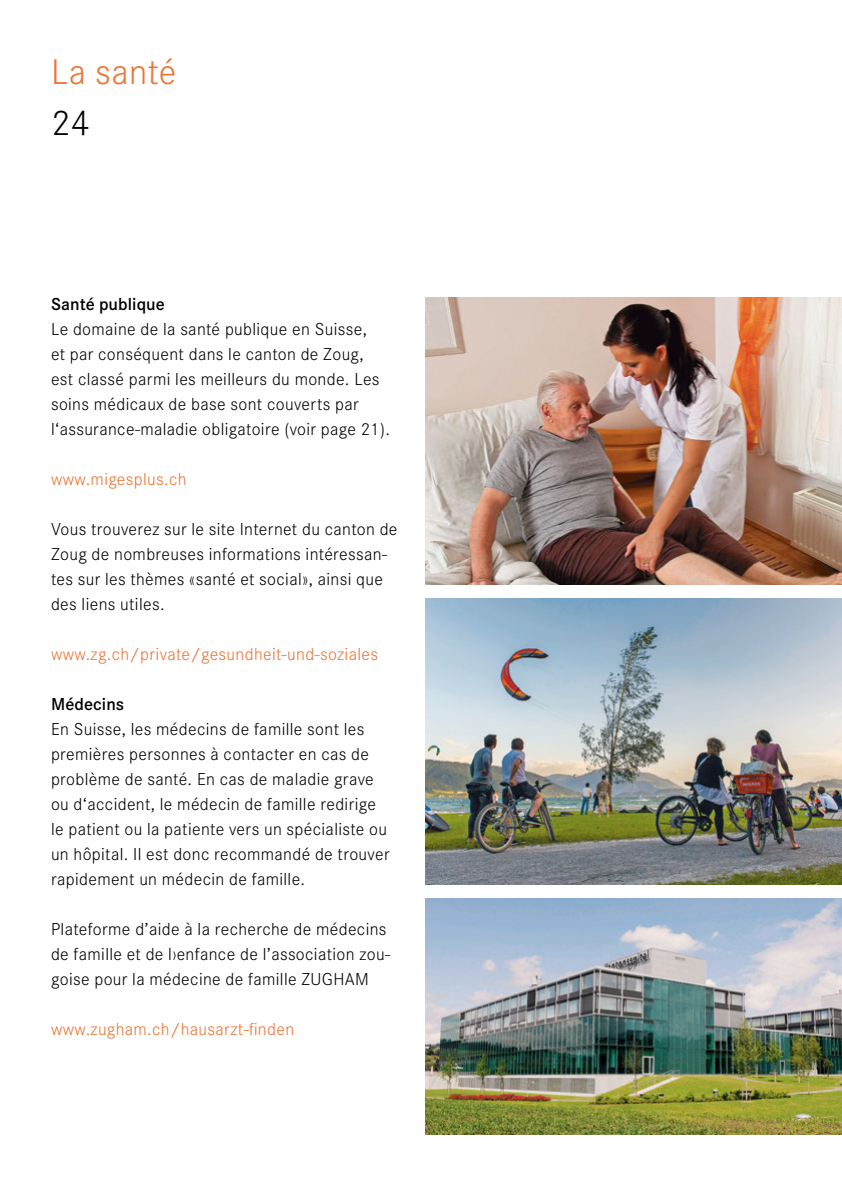
<style>
.page{position:relative;width:842px;height:1191px;background:#fff}
.page>*{position:absolute;margin:0;border:0;box-sizing:border-box;transform-origin:0 0}
.t1{font:300 37px "Corporate S";letter-spacing:.015em;color:#eb7534}
.t2{font:300 37px "Corporate S";color:#000}
.t3{font:300 18px/25px "Corporate S";letter-spacing:.02em;color:#000}
.t4{font:300 18px "Corporate S";letter-spacing:.02em;color:#eb7534}
.t5{font:600 18px "Corporate S";letter-spacing:.005em;color:#000}
</style>
<div class="page">
<img style="left:425px;top:298px;width:417px;height:287px">
<img style="left:425px;top:899px;width:417px;height:236px">
<img style="left:425px;top:599px;width:417px;height:286px">
<h1 class="t1" style="left:51px;top:48px;width:127px">La santé</h1>
<h1 class="t2" style="left:51px;top:98px;width:41px">24</h1>
<p class="t5" style="left:51px;top:293px;width:115px">Santé publique</p>
<p class="t3" style="left:51px;top:315px;width:340px">Le domaine de la santé publique en Suisse,<br>et par conséquent dans le canton de Zoug, est classé parmi les meilleurs du monde. Les soins médicaux de base sont couverts par l‘assurance-maladie obligatoire (voir page 21).</p>
<p class="t4" style="left:51px;top:467px;width:137px">www.migesplus.ch</p>
<p class="t3" style="left:51px;top:515px;width:348px">Vous trouverez sur le site Internet du canton de Zoug de nombreuses informations intéressan&shy;tes sur les thèmes «santé et social», ainsi que des liens utiles.</p>
<p class="t4" style="left:51px;top:642px;width:328px">www.zg.ch/private/gesundheit-und-soziales</p>
<p class="t5" style="left:51px;top:693px;width:75px">Médecins</p>
<p class="t3" style="left:51px;top:715px;width:340px">En Suisse, les médecins de famille sont les premières personnes à contacter en cas de problème de santé. En cas de maladie grave ou d‘accident, le médecin de famille redirige le patient ou la patiente vers un spécialiste ou un hôpital. Il est donc recommandé de trouver rapidement un médecin de famille.</p>
<p class="t3" style="left:51px;top:916px;width:340px">Plateforme d’aide à la recherche de médecins de famille et de l›enfance de l’association zou&shy;goise pour la médecine de famille ZUGHAM</p>
<p class="t4" style="left:51px;top:1017px;width:245px">www.zugham.ch/hausarzt-finden</p>
</div>
